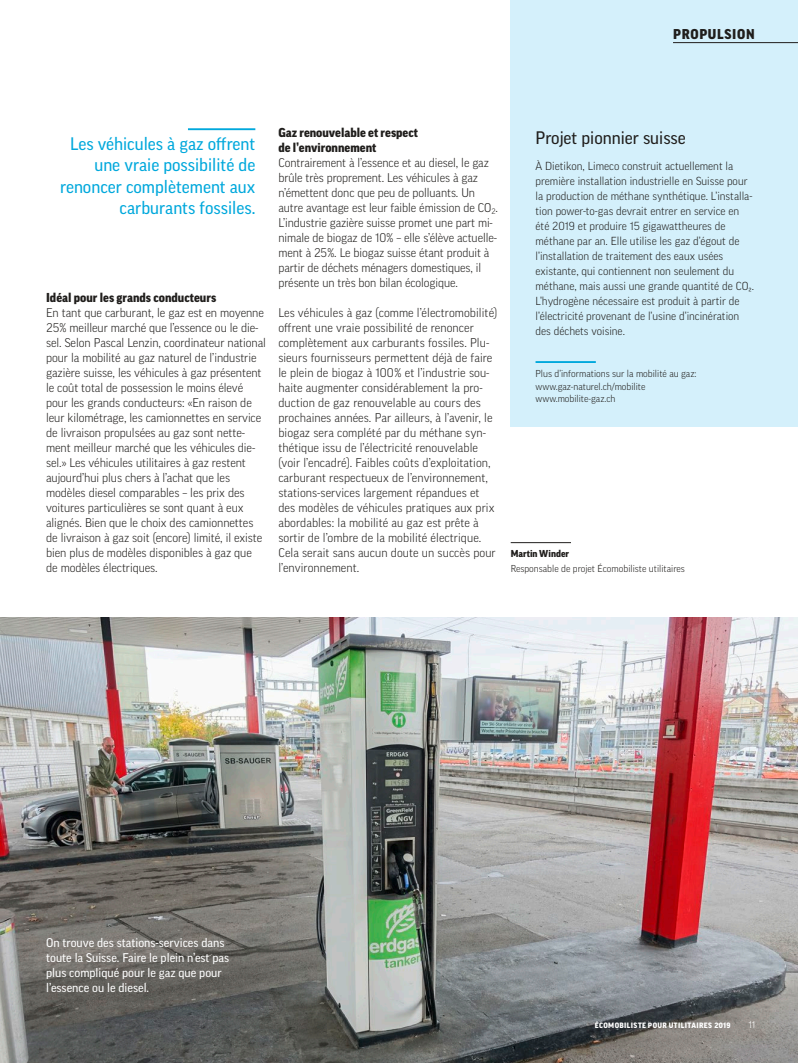
<style>
.page{position:relative;width:798px;height:1063px;background:#fff}
.page>*{position:absolute;margin:0;border:0;box-sizing:border-box;transform-origin:0 0}
.t1{font:17.5px/21.2px "Good OT News";color:#00a8dc;text-align:right}
.t2{font:17.5px "Good OT News";color:#201e1c}
.t3{font:900 13.75px "Good OT";letter-spacing:.05em;color:#201e1c}
.t4{font:900 12.5px/15px "Good OT";color:#201e1c}
.t5{font:300 12.25px/15px "Good OT";letter-spacing:-.005em;color:#201e1c}
.t6{font:12.25px/15px "Good OT News";color:#fff}
.t7{font:300 11.25px/15px "Good OT";color:#201e1c}
.t8{font:300 9.75px/12.5px "Good OT";color:#201e1c}
.t9{font:900 9.75px "Good OT";color:#201e1c}
.t10{font:300 9.75px "Good OT";color:#fff}
.t11{font:900 7.5px "Good OT";letter-spacing:.05em;color:#fff}
</style>
<div class="page">
<div style="left:510px;top:0;width:287px;height:427px;background:#d4f0fb"></div>
<hr style="left:535px;top:361px;width:60px;height:2px;background:#00a8dc">
<hr style="left:510px;top:542px;width:60px;height:1px;background:#201e1c">
<hr style="left:188px;top:128px;width:67px;height:2px;background:#00a8dc">
<img style="left:0;top:617px;width:797px;height:446px">
<hr style="left:672px;top:42px;width:125px;height:1px;background:#201e1c">
<p class="t3" style="left:672px;top:26px;width:83px">PROPULSION</p>
<h1 class="t1" style="left:60px;top:133px;width:197px">Les véhicules à gaz offrent une vraie possibilité de renoncer complètement aux carburants fossiles.</h1>
<p class="t4" style="left:46px;top:290px;width:171px">Idéal pour les grands conducteurs</p>
<p class="t5" style="left:46px;top:305px;width:221px">En tant que carburant, le gaz est en moyenne 25% meilleur marché que l’essence ou le die&shy;sel. Selon Pascal Lenzin, coordinateur national pour la mobilité au gaz naturel de l’industrie gazière suisse, les véhicules à gaz présentent le coût total de possession le moins élevé pour les grands conducteurs: «En raison de leur kilométrage, les camionnettes en service de livraison propulsées au gaz sont nette&shy;ment meilleur marché que les véhicules die&shy;sel.» Les véhicules utilitaires à gaz restent aujourd’hui plus chers à l’achat que les modèles diesel comparables – les prix des voitures particulières se sont quant à eux alignés. Bien que le choix des camionnettes de livraison à gaz soit (encore) limité, il existe bien plus de modèles disponibles à gaz que de modèles électriques.</p>
<p class="t4" style="left:278px;top:125px;width:141px">Gaz renouvelable et respect de l’environnement</p>
<p class="t5" style="left:278px;top:155px;width:221px">Contrairement à l’essence et au diesel, le gaz brûle très proprement. Les véhicules à gaz n’émettent donc que peu de polluants. Un autre avantage est leur faible émission de CO<sub>2</sub>.<br>L’industrie gazière suisse promet une part mi&shy;nimale de biogaz de 10% – elle s’élève actuelle&shy;ment à 25%. Le biogaz suisse étant produit à partir de déchets ménagers domestiques, il présente un très bon bilan écologique.</p>
<p class="t5" style="left:278px;top:305px;width:220px">Les véhicules à gaz (comme l’électromobilité) offrent une vraie possibilité de renoncer complètement aux carburants fossiles. Plu&shy;sieurs fournisseurs permettent déjà de faire le plein de biogaz à 100% et l’industrie sou&shy;haite augmenter considérablement la pro&shy;duction de gaz renouvelable au cours des prochaines années. Par ailleurs, à l’avenir, le biogaz sera complété par du méthane syn&shy;thétique issu de l’électricité renouvelable (voir l’encadré). Faibles coûts d’exploitation, carburant respectueux de l’environnement, stations-services largement répandues et des modèles de véhicules pratiques aux prix abordables: la mobilité au gaz est prête à sortir de l’ombre de la mobilité électrique.<br>Cela serait sans aucun doute un succès pour l’environnement.</p>
<h1 class="t2" style="left:535px;top:128px;width:152px">Projet pionnier suisse</h1>
<p class="t7" style="left:535px;top:158px;width:220px">À Dietikon, Limeco construit actuellement la première installation industrielle en Suisse pour la production de méthane synthétique. L’installa&shy;tion power-to-gas devrait entrer en service en été 2019 et produire 15 gigawattheures de méthane par an. Elle utilise les gaz d’égout de l’installation de traitement des eaux usées existante, qui contiennent non seulement du méthane, mais aussi une grande quantité de CO₂.<br>L’hydrogène nécessaire est produit à partir de l’électricité provenant de l’usine d’incinération des déchets voisine.</p>
<p class="t8" style="left:535px;top:368px;width:162px">Plus d’informations sur la mobilité au gaz: www.gaz-naturel.ch/mobilite www.mobilite-gaz.ch</p>
<p class="t9" style="left:510px;top:548px;width:60px">Martin Winder</p>
<p class="t8" style="left:510px;top:562px;width:176px">Responsable de projet Écomobiliste utilitaires</p>
<p class="t6" style="left:46px;top:935px;width:185px">On trouve des stations-services dans toute la Suisse. Faire le plein n’est pas plus compliqué pour le gaz que pour l’essence ou le diesel.</p>
<p class="t11" style="left:594px;top:1021px;width:137px">ÉCOMOBILISTE POUR UTILITAIRES 2019</p>
<p class="t10" style="left:748px;top:1019px;width:9px">11</p>
</div>
